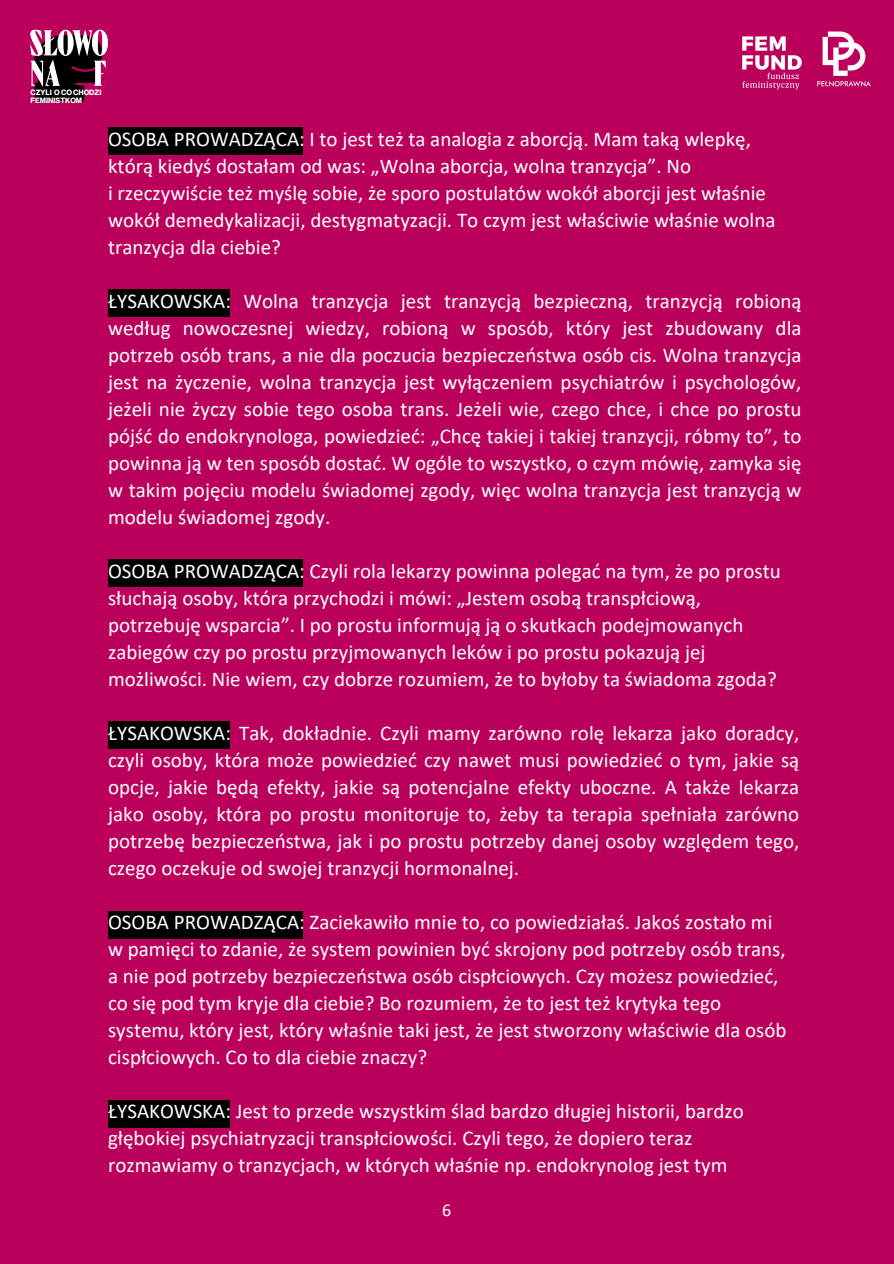
<style>
.page{position:relative;width:894px;height:1264px;background:#fff}
.page>*{position:absolute;margin:0;border:0;box-sizing:border-box;transform-origin:0 0}
.t1{font:21px/27px "Calibri";color:#fff}
.t2{font:18px "Calibri";color:#fff}
.t3{font:700 7.5px "Neue Haas Display";color:#fff}
</style>
<div class="page">
<div style="left:0;top:0;width:893px;height:1263px;background:#bb005c"></div>
<div style="left:108px;top:128px;width:195px;height:27px;background:#000"></div>
<div style="left:108px;top:560px;width:195px;height:27px;background:#000"></div>
<div style="left:108px;top:911px;width:195px;height:27px;background:#000"></div>
<div style="left:108px;top:290px;width:121px;height:27px;background:#000"></div>
<div style="left:108px;top:722px;width:121px;height:27px;background:#000"></div>
<div style="left:108px;top:1100px;width:121px;height:27px;background:#000"></div>
<svg style="left:30px;top:30px;width:78px;height:72px"></svg>
<img style="left:817px;top:31px;width:54px;height:56px">
<img style="left:742px;top:36px;width:60px;height:54px">
<h1 class="t3" style="left:30px;top:89px;width:72px">CZYLI O CO CHODZI</h1>
<h1 class="t3" style="left:30px;top:97px;width:53px">FEMINISTKOM</h1>
<p class="t1" style="left:108px;top:127px;width:668px">OSOBA PROWADZĄCA: I to jest też ta analogia z aborcją. Mam taką wlepkę, którą kiedyś dostałam od was: „Wolna aborcja, wolna tranzycja”. No<br>i rzeczywiście też myślę sobie, że sporo postulatów wokół aborcji jest właśnie wokół demedykalizacji, destygmatyzacji. To czym jest właściwie właśnie wolna tranzycja dla ciebie?</p>
<p class="t1" style="left:108px;top:289px;width:694px;text-align:justify">ŁYSAKOWSKA: Wolna tranzycja jest tranzycją bezpieczną, tranzycją robioną według nowoczesnej wiedzy, robioną w sposób, który jest zbudowany dla potrzeb osób trans, a nie dla poczucia bezpieczeństwa osób cis. Wolna tranzycja jest na życzenie, wolna tranzycja jest wyłączeniem psychiatrów i psychologów, jeżeli nie życzy sobie tego osoba trans. Jeżeli wie, czego chce, i chce po prostu pójść do endokrynologa, powiedzieć: „Chcę takiej i takiej tranzycji, róbmy to”, to powinna ją w ten sposób dostać. W ogóle to wszystko, o czym mówię, zamyka się w takim pojęciu modelu świadomej zgody, więc wolna tranzycja jest tranzycją w modelu świadomej zgody.</p>
<p class="t1" style="left:108px;top:559px;width:674px">OSOBA PROWADZĄCA: Czyli rola lekarzy powinna polegać na tym, że po prostu słuchają osoby, która przychodzi i mówi: „Jestem osobą transpłciową, potrzebuję wsparcia”. I po prostu informują ją o skutkach podejmowanych zabiegów czy po prostu przyjmowanych leków i po prostu pokazują jej możliwości. Nie wiem, czy dobrze rozumiem, że to byłoby ta świadoma zgoda?</p>
<p class="t1" style="left:108px;top:721px;width:692px;text-align:justify">ŁYSAKOWSKA: Tak, dokładnie. Czyli mamy zarówno rolę lekarza jako doradcy, czyli osoby, która może powiedzieć czy nawet musi powiedzieć o tym, jakie są opcje, jakie będą efekty, jakie są potencjalne efekty uboczne. A także lekarza jako osoby, która po prostu monitoruje to, żeby ta terapia spełniała zarówno potrzebę bezpieczeństwa, jak i po prostu potrzeby danej osoby względem tego, czego oczekuje od swojej tranzycji hormonalnej.</p>
<p class="t1" style="left:108px;top:910px;width:679px">OSOBA PROWADZĄCA: Zaciekawiło mnie to, co powiedziałaś. Jakoś zostało mi w pamięci to zdanie, że system powinien być skrojony pod potrzeby osób trans, a nie pod potrzeby bezpieczeństwa osób cispłciowych. Czy możesz powiedzieć, co się pod tym kryje dla ciebie? Bo rozumiem, że to jest też krytyka tego systemu, który jest, który właśnie taki jest, że jest stworzony właściwie dla osób cispłciowych. Co to dla ciebie znaczy?</p>
<p class="t1" style="left:108px;top:1099px;width:637px">ŁYSAKOWSKA: Jest to przede wszystkim ślad bardzo długiej historii, bardzo głębokiej psychiatryzacji transpłciowości. Czyli tego, że dopiero teraz rozmawiamy o tranzycjach, w których właśnie np. endokrynolog jest tym</p>
<p class="t2" style="left:442px;top:1202px;width:11px">6</p>
</div>
